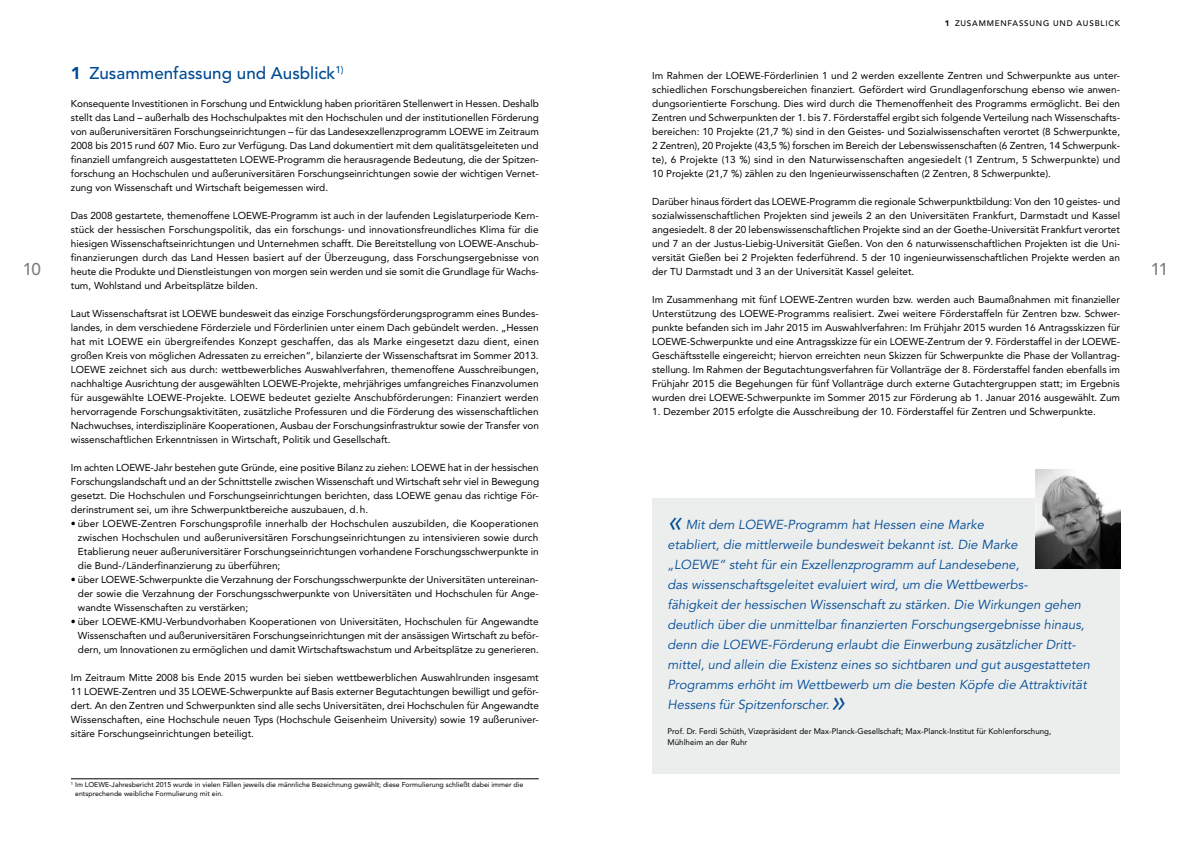
<style>
.page{position:relative;width:1191px;height:842px;background:#fff}
.page>*{position:absolute;margin:0;border:0;box-sizing:border-box;transform-origin:0 0}
.t1{font:italic 30px "Avenir LT Std";color:#004b95}
.t2{font:500 17px "Avenir";color:#004b95}
.t3{font:500 17px "Avenir";color:#7b7c7e}
.t4{font:italic 13px/20px "Avenir LT Std";color:#004b95}
.t5{font:10px/14px "Avenir";color:#000;text-align:justify}
.t6{font:8px/11px "Avenir";color:#000}
.t7{font:500 8px "Avenir";letter-spacing:.1em;color:#000}
.t8{font:7px/9px "Avenir";color:#000}
.s1{font-weight:900}
</style>
<div class="page">
<div style="left:652px;top:498px;width:468px;height:276px;background:#eceded"></div>
<img style="left:1035px;top:469px;width:85px;height:99px">
<hr style="left:71px;top:779px;width:468px;height:1px;background:#000">
<p class="t7" style="left:944px;top:19px;width:177px"><span class="s1">1</span> ZUSAMMENFASSUNG UND AUSBLICK</p>
<h2 class="t2" style="left:71px;top:63px;width:274px"><span class="s1">1</span> Zusammenfassung und Ausblick<sup>1)</sup></h2>
<p class="t5" style="left:71px;top:96px;width:469px">Konsequente Investitionen in Forschung und Entwicklung haben prioritären Stellenwert in Hessen. Deshalb stellt das Land – außerhalb des Hochschulpaktes mit den Hochschulen und der institutionellen Förderung von außeruniversitären Forschungseinrichtungen – für das Landesexzellenzprogramm LOEWE im Zeitraum 2008 bis 2015 rund 607 Mio. Euro zur Verfügung. Das Land dokumentiert mit dem qualitätsgeleiteten und finanziell umfangreich ausgestatteten LOEWE-Programm die herausragende Bedeutung, die der Spitzen&shy;forschung an Hochschulen und außeruniversitären Forschungseinrichtungen sowie der wichtigen Vernet&shy;zung von Wissenschaft und Wirtschaft beigemessen wird.</p>
<p class="t5" style="left:71px;top:208px;width:469px">Das 2008 gestartete, themenoffene LOEWE-Programm ist auch in der laufenden Legislaturperiode Kern&shy;stück der hessischen Forschungspolitik, das ein forschungs- und innovationsfreundliches Klima für die hiesigen Wissenschaftseinrichtungen und Unternehmen schafft. Die Bereitstellung von LOEWE-Anschub&shy;finanzierungen durch das Land Hessen basiert auf der Überzeugung, dass Forschungsergebnisse von heute die Produkte und Dienstleistungen von morgen sein werden und sie somit die Grundlage für Wachs&shy;tum, Wohlstand und Arbeitsplätze bilden.</p>
<p class="t5" style="left:71px;top:306px;width:470px">Laut Wissenschaftsrat ist LOEWE bundesweit das einzige Forschungsförderungsprogramm eines Bundes&shy;landes, in dem verschiedene Förderziele und Förderlinien unter einem Dach gebündelt werden. „Hessen hat mit LOEWE ein übergreifendes Konzept geschaffen, das als Marke eingesetzt dazu dient, einen großen Kreis von möglichen Adressaten zu erreichen“, bilanzierte der Wissenschaftsrat im Sommer 2013.<br>LOEWE zeichnet sich aus durch: wettbewerbliches Auswahlverfahren, themenoffene Ausschreibungen, nachhaltige Ausrichtung der ausgewählten LOEWE-Projekte, mehrjähriges umfangreiches Finanzvolumen für ausgewählte LOEWE-Projekte. LOEWE bedeutet gezielte Anschubförderungen: Finanziert werden hervorragende Forschungsaktivitäten, zusätzliche Professuren und die Förderung des wissenschaftlichen Nachwuchses, interdisziplinäre Kooperationen, Ausbau der Forschungsinfrastruktur sowie der Transfer von wissenschaftlichen Erkenntnissen in Wirtschaft, Politik und Gesellschaft.</p>
<p class="t5" style="left:71px;top:460px;width:470px">Im achten LOEWE-Jahr bestehen gute Gründe, eine positive Bilanz zu ziehen: LOEWE hat in der hessischen Forschungslandschaft und an der Schnittstelle zwischen Wissenschaft und Wirtschaft sehr viel in Bewegung gesetzt. Die Hochschulen und Forschungseinrichtungen berichten, dass LOEWE genau das richtige För&shy;derinstrument sei, um ihre Schwerpunktbereiche auszubauen, d.h.</p>
<p class="t5" style="left:78px;top:516px;width:462px;text-indent:-7px">• über LOEWE-Zentren Forschungsprofile innerhalb der Hochschulen auszubilden, die Kooperationen zwischen Hochschulen und außeruniversitären Forschungseinrichtungen zu intensivieren sowie durch Etablierung neuer außeruniversitärer Forschungseinrichtungen vorhandene Forschungsschwerpunkte in die Bund-/Länderfinanzierung zu überführen;</p>
<p class="t5" style="left:78px;top:572px;width:462px;text-indent:-7px">• über LOEWE-Schwerpunkte die Verzahnung der Forschungsschwerpunkte der Universitäten untereinan&shy;der sowie die Verzahnung der Forschungsschwerpunkte von Universitäten und Hochschulen für Ange&shy;wandte Wissenschaften zu verstärken;</p>
<p class="t5" style="left:78px;top:614px;width:462px;text-indent:-7px">• über LOEWE-KMU-Verbundvorhaben Kooperationen von Universitäten, Hochschulen für Angewandte Wissenschaften und außeruniversitären Forschungseinrichtungen mit der ansässigen Wirtschaft zu beför&shy;dern, um Innovationen zu ermöglichen und damit Wirtschaftswachstum und Arbeitsplätze zu generieren.</p>
<p class="t5" style="left:71px;top:670px;width:469px">Im Zeitraum Mitte 2008 bis Ende 2015 wurden bei sieben wettbewerblichen Auswahlrunden insgesamt 11 LOEWE-Zentren und 35 LOEWE-Schwerpunkte auf Basis externer Begutachtungen bewilligt und geför&shy;dert. An den Zentren und Schwerpunkten sind alle sechs Universitäten, drei Hochschulen für Angewandte Wissenschaften, eine Hochschule neuen Typs (Hochschule Geisenheim University) sowie 19 außeruniver&shy;sitäre Forschungseinrichtungen beteiligt.</p>
<p class="t5" style="left:652px;top:68px;width:469px">Im Rahmen der LOEWE-Förderlinien 1 und 2 werden exzellente Zentren und Schwerpunkte aus unter&shy;schiedlichen Forschungsbereichen finanziert. Gefördert wird Grundlagenforschung ebenso wie anwen&shy;dungsorientierte Forschung. Dies wird durch die Themenoffenheit des Programms ermöglicht. Bei den Zentren und Schwerpunkten der 1. bis 7. Förderstaffel ergibt sich folgende Verteilung nach Wissenschafts&shy;bereichen: 10 Projekte (21,7 %) sind in den Geistes- und Sozialwissenschaften verortet (8 Schwerpunkte, 2 Zentren), 20 Projekte (43,5 %) forschen im Bereich der Lebenswissenschaften (6 Zentren, 14 Schwerpunk&shy;te), 6 Projekte (13 %) sind in den Naturwissenschaften angesiedelt (1 Zentrum, 5 Schwerpunkte) und 10 Projekte (21,7 %) zählen zu den Ingenieurwissenschaften (2 Zentren, 8 Schwerpunkte).</p>
<p class="t5" style="left:652px;top:194px;width:469px">Darüber hinaus fördert das LOEWE-Programm die regionale Schwerpunktbildung: Von den 10 geistes- und sozialwissenschaftlichen Projekten sind jeweils 2 an den Universitäten Frankfurt, Darmstadt und Kassel angesiedelt. 8 der 20 lebenswissenschaftlichen Projekte sind an der Goethe-Universität Frankfurt verortet und 7 an der Justus-Liebig-Universität Gießen. Von den 6 naturwissenschaftlichen Projekten ist die Uni&shy;versität Gießen bei 2 Projekten federführend. 5 der 10 ingenieurwissenschaftlichen Projekte werden an der TU Darmstadt und 3 an der Universität Kassel geleitet.</p>
<p class="t5" style="left:652px;top:292px;width:469px">Im Zusammenhang mit fünf LOEWE-Zentren wurden bzw. werden auch Baumaßnahmen mit finanzieller Unterstützung des LOEWE-Programms realisiert. Zwei weitere Förderstaffeln für Zentren bzw. Schwer&shy;punkte befanden sich im Jahr 2015 im Auswahlverfahren: Im Frühjahr 2015 wurden 16 Antragsskizzen für LOEWE-Schwerpunkte und eine Antragsskizze für ein LOEWE-Zentrum der 9. Förderstaffel in der LOEWE-Geschäftsstelle eingereicht; hiervon erreichten neun Skizzen für Schwerpunkte die Phase der Vollantrag&shy;stellung. Im Rahmen der Begutachtungsverfahren für Vollanträge der 8. Förderstaffel fanden ebenfalls im Frühjahr 2015 die Begehungen für fünf Vollanträge durch externe Gutachtergruppen statt; im Ergebnis wurden drei LOEWE-Schwerpunkte im Sommer 2015 zur Förderung ab 1. Januar 2016 ausgewählt. Zum</p>
<p class="t5" style="left:652px;top:404px;width:445px">1. Dezember 2015 erfolgte die Ausschreibung der 10. Förderstaffel für Zentren und Schwerpunkte.</p>
<h2 class="t3" style="left:23px;top:259px;width:20px">10</h2>
<h2 class="t3" style="left:1151px;top:259px;width:19px">11</h2>
<h1 class="t1" style="left:667px;top:503px;width:16px">«</h1>
<p class="t4" style="left:667px;top:515px;width:424px;text-indent:18px">Mit dem LOEWE-Programm hat Hessen eine Marke<br>etabliert, die mittlerweile bundesweit bekannt ist. Die Marke<br>„LOEWE“ steht für ein Exzellenzprogramm auf Landesebene,<br>das wissenschaftsgeleitet evaluiert wird, um die Wettbewerbs-<br>fähigkeit der hessischen Wissenschaft zu stärken. Die Wirkungen gehen deutlich über die unmittelbar finanzierten Forschungsergebnisse hinaus, denn die LOEWE-Förderung erlaubt die Einwerbung zusätzlicher Dritt&shy;mittel, und allein die Existenz eines so sichtbaren und gut ausgestatteten Programms erhöht im Wettbewerb um die besten Köpfe die Attraktivität Hessens für Spitzenforscher.</p>
<h1 class="t1" style="left:831px;top:683px;width:16px">»</h1>
<p class="t6" style="left:667px;top:726px;width:385px">Prof. Dr. Ferdi Schüth, Vizepräsident der Max-Planck-Gesellschaft; Max-Planck-Institut für Kohlenforschung,<br>Mühlheim an der Ruhr</p>
<p class="t8" style="left:75px;top:780px;width:450px;text-indent:-4px"><sup>1</sup> Im LOEWE-Jahresbericht 2015 wurde in vielen Fällen jeweils die männliche Bezeichnung gewählt; diese Formulierung schließt dabei immer die entsprechende weibliche Formulierung mit ein.</p>
</div>
